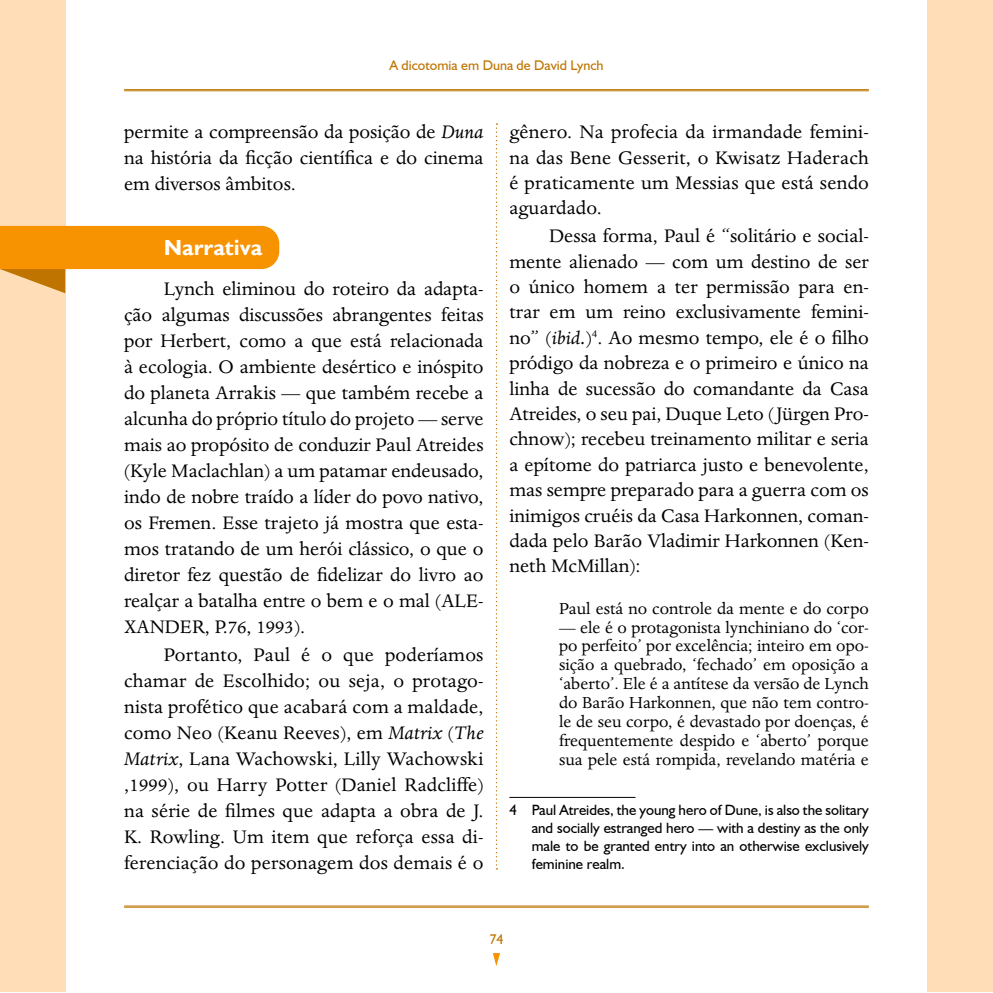
<style>
.page{position:relative;width:993px;height:993px;background:#fff}
.page>*{position:absolute;margin:0;border:0;box-sizing:border-box;transform-origin:0 0}
.t1{font:700 21.88px "Gill Sans";color:#fff}
.t2{font:21px/25.9px "Dante MT Std";color:#000;text-align:justify}
.t3{font:18.38px/18.9px "Dante MT Std";color:#000;text-align:justify}
.t4{font:14.88px/17.8px "Humanist 521 BT";color:#000;text-align:justify}
.t5{font:14px "Humanist 521 BT";color:#bf7400}
.s1{font-style:italic}
</style>
<div class="page">
<div style="left:0;top:1px;width:65px;height:990px;background:#feddb7"></div>
<div style="left:927px;top:1px;width:65px;height:990px;background:#feddb7"></div>
<hr style="left:992px;top:1px;width:1px;height:990px;background:#feddb7">
<hr style="left:509px;top:796px;width:126px;height:1px;background:#000">
<svg style="left:0;top:226px;width:279px;height:67px"></svg>
<hr style="left:124px;top:89px;width:744px;height:1px;background:#bf7400">
<hr style="left:124px;top:90px;width:744px;height:1px;background:#bf7400">
<hr style="left:124px;top:905px;width:744px;height:1px;background:#bf7400">
<hr style="left:124px;top:906px;width:744px;height:1px;background:#bf7400">
<svg style="left:493px;top:953px;width:7px;height:12px"></svg>
<svg style="left:495px;top:123px;width:2px;height:746px"></svg>
<p class="t5" style="left:389px;top:56px;width:216px">A dicotomia em Duna de David Lynch</p>
<p class="t2" style="left:124px;top:119px;width:361px">permite a compreensão da posição de <span class="s1">Duna </span>na história da ficção científica e do cinema em diversos âmbitos.</p>
<p class="t1" style="left:164px;top:234px;width:100px">Narrativa</p>
<p class="t2" style="left:124px;top:275px;width:361px;text-indent:40px">Lynch eliminou do roteiro da adapta&shy;ção algumas discussões abrangentes feitas por Herbert, como a que está relacionada à ecologia. O ambiente desértico e inóspito do planeta Arrakis — que também recebe a alcunha do próprio título do projeto — serve mais ao propósito de conduzir Paul Atreides (Kyle Maclachlan) a um patamar endeusado, indo de nobre traído a líder do povo nativo, os Fremen. Esse trajeto já mostra que esta&shy;mos tratando de um herói clássico, o que o diretor fez questão de fidelizar do livro ao realçar a batalha entre o bem e o mal (ALE-XANDER, P.76, 1993).</p>
<p class="t2" style="left:124px;top:641px;width:361px;text-indent:40px">Portanto, Paul é o que poderíamos chamar de Escolhido; ou seja, o protago&shy;nista profético que acabará com a maldade, como Neo (Keanu Reeves), em <span class="s1">Matrix</span> (<span class="s1">The Matrix</span>, Lana Wachowski, Lilly Wachowski ,1999), ou Harry Potter (Daniel Radcliffe) na série de filmes que adapta a obra de J.<br>K. Rowling. Um item que reforça essa di&shy;ferenciação do personagem dos demais é o</p>
<p class="t2" style="left:509px;top:119px;width:361px;line-height:25.4px">gênero. Na profecia da irmandade femini&shy;na das Bene Gesserit, o Kwisatz Haderach é praticamente um Messias que está sendo aguardado.</p>
<p class="t2" style="left:509px;top:223px;width:361px;line-height:25.4px;text-indent:40px">Dessa forma, Paul é “solitário e social&shy;mente alienado — com um destino de ser o único homem a ter permissão para en&shy;trar em um reino exclusivamente femini&shy;no” (<span class="s1">ibid.</span>)<sup>4</sup>. Ao mesmo tempo, ele é o filho pródigo da nobreza e o primeiro e único na linha de sucessão do comandante da Casa Atreides, o seu pai, Duque Leto (Jürgen Pro&shy;chnow); recebeu treinamento militar e seria a epítome do patriarca justo e benevolente, mas sempre preparado para a guerra com os inimigos cruéis da Casa Harkonnen, coman&shy;dada pelo Barão Vladimir Harkonnen (Ken&shy;neth McMillan):</p>
<p class="t3" style="left:559px;top:598px;width:311px">Paul está no controle da mente e do corpo</p>
<p class="t3" style="left:559px;top:617px;width:311px">— ele é o protagonista lynchiniano do ‘cor&shy;po perfeito’ por excelência; inteiro em opo&shy;sição a quebrado, ‘fechado’ em oposição a ‘aberto’. Ele é a antítese da versão de Lynch do Barão Harkonnen, que não tem contro&shy;le de seu corpo, é devastado por doenças, é frequentemente despido e ‘aberto’ porque sua pele está rompida, revelando matéria e</p>
<p class="t4" style="left:531px;top:800px;width:338px;text-indent:-22px">4 Paul Atreides, the young hero of Dune, is also the solitary and socially estranged hero — with a destiny as the only male to be granted entry into an otherwise exclusively feminine realm.</p>
<p class="t5" style="left:489px;top:930px;width:16px">74</p>
</div>
